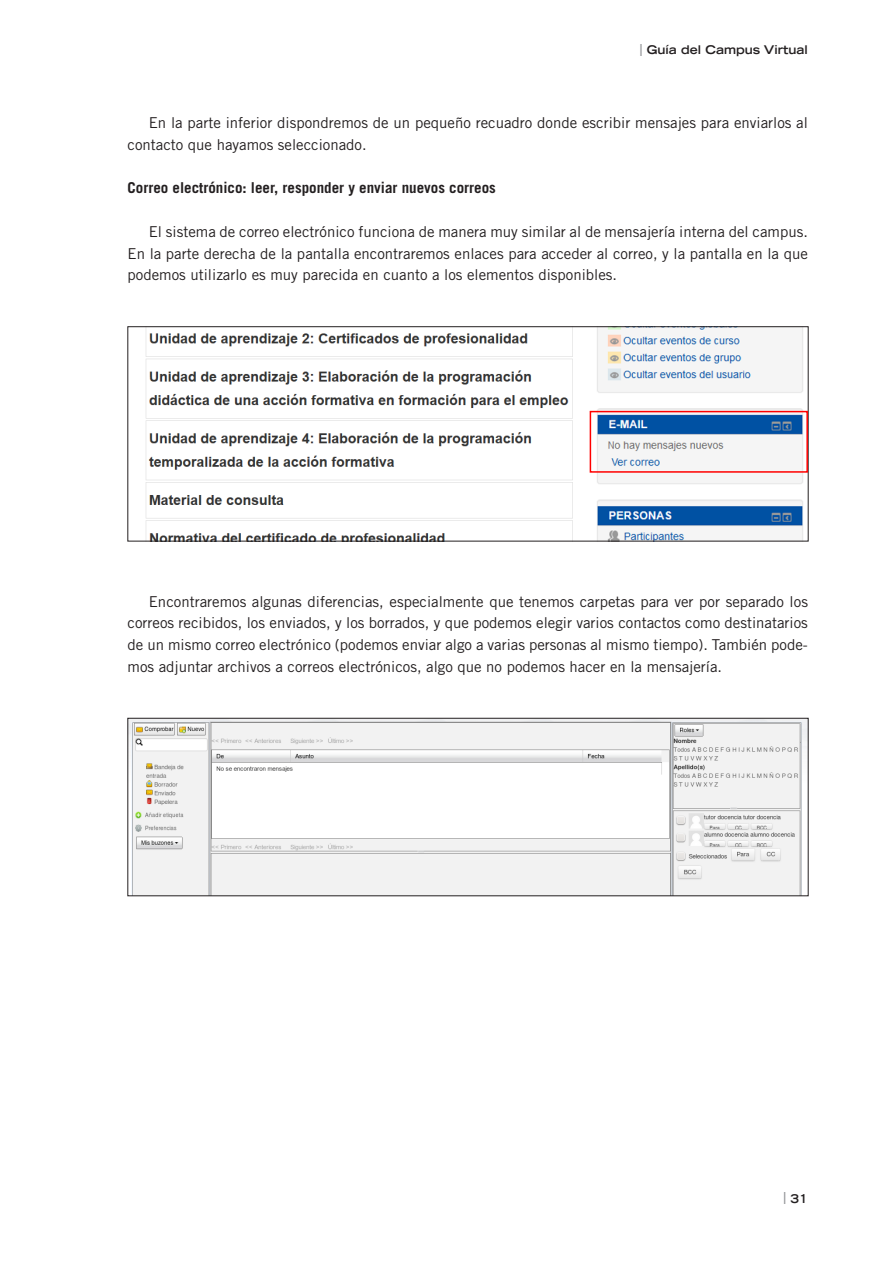
<style>
.page{position:relative;width:893px;height:1263px;background:#fff}
.page>*{position:absolute;margin:0;border:0;box-sizing:border-box;transform-origin:0 0}
.Cuerpo_de_parrafo{font:15px/21.8px "Trade Gothic LT Std";color:#231f20;text-align:justify}
._3º_titulo{font:700 15px "Trade Gothic LT Std";color:#231f20}
.t1{font:700 expanded 12px "Trade Gothic LT Std";color:#231f20}
.s1{color:#939598}
</style>
<div class="page">
<img style="left:145px;top:328px;width:661px;height:211px">
<div style="left:128px;top:326px;width:680px;height:215px;border:1px solid #231f20"></div>
<img style="left:130px;top:720px;width:676px;height:174px">
<div style="left:128px;top:718px;width:680px;height:178px;border:1px solid #231f20"></div>
<div style="left:590px;top:411px;width:218px;height:62px;border:2px solid #f00"></div>
<p class="t1" style="left:640px;top:42px;width:170px"><span class="s1">|</span> Guía del Campus Virtual</p>
<p class="Cuerpo_de_parrafo" style="left:128px;top:112px;width:682px;text-indent:21px">En la parte inferior dispondremos de un pequeño recuadro donde escribir mensajes para enviarlos al contacto que hayamos seleccionado.</p>
<p class="_3º_titulo" style="left:128px;top:179px;width:370px">Correo electrónico: leer, responder y enviar nuevos correos</p>
<p class="Cuerpo_de_parrafo" style="left:128px;top:220px;width:682px;text-indent:21px">El sistema de correo electrónico funciona de manera muy similar al de mensajería interna del campus.<br>En la parte derecha de la pantalla encontraremos enlaces para acceder al correo, y la pantalla en la que podemos utilizarlo es muy parecida en cuanto a los elementos disponibles.</p>
<p class="Cuerpo_de_parrafo" style="left:128px;top:590px;width:682px;text-indent:21px">Encontraremos algunas diferencias, especialmente que tenemos carpetas para ver por separado los correos recibidos, los enviados, y los borrados, y que podemos elegir varios contactos como destinatarios de un mismo correo electrónico (podemos enviar algo a varias personas al mismo tiempo). También pode&shy;mos adjuntar archivos a correos electrónicos, algo que no podemos hacer en la mensajería.</p>
<p class="t1" style="left:784px;top:1190px;width:26px"><span class="s1">|</span> 31</p>
</div>
